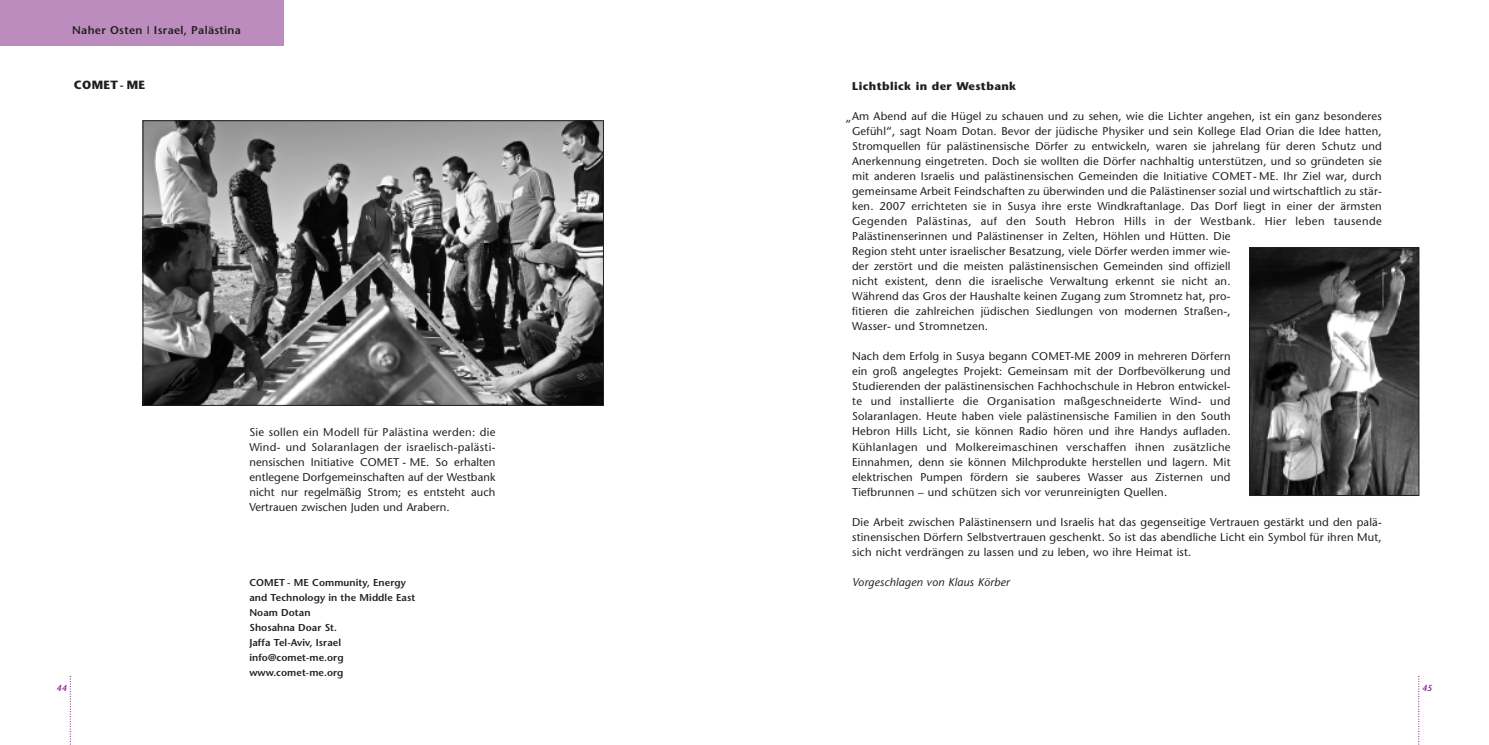
<style>
.page{position:relative;width:1489px;height:745px;background:#fff}
.page>*{position:absolute;margin:0;border:0;box-sizing:border-box;transform-origin:0 0}
.t1{font:700 11.88px "Stone Sans";letter-spacing:.03em;color:#231f20}
.t2{font:11.25px/15px "Stone Sans";letter-spacing:.015em;color:#231f20;text-align:justify}
.t3{font:italic 11.25px "Stone Sans";letter-spacing:.015em;color:#231f20}
.t4{font:600 11.25px "Stone Sans";letter-spacing:.03em;color:#231f20}
.t5{font:700 11.25px "Stone Sans";letter-spacing:.03em;color:#231f20}
.t6{font:600 10px/15px "Stone Sans";letter-spacing:.005em;color:#231f20}
.t7{font:italic 600 8.75px "Stone Sans";color:#90268f}
.s1{font-weight:400}
</style>
<div class="page">
<svg style="left:1418px;top:675px;width:1px;height:69px"></svg>
<div style="left:0;top:0;width:283px;height:46px;background:#bd8cbf"></div>
<svg style="left:70px;top:675px;width:1px;height:69px"></svg>
<img style="left:145px;top:122px;width:456px;height:281px">
<div style="left:143px;top:120px;width:460px;height:285px;border:1px solid #231f20"></div>
<img style="left:1251px;top:249px;width:165px;height:244px">
<div style="left:1249px;top:247px;width:169px;height:248px;border:1px solid #231f20"></div>
<p class="t4" style="left:72px;top:26px;width:170px">Naher Osten <span class="s1">I</span> Israel, Palästina</p>
<p class="t1" style="left:74px;top:80px;width:73px">COMET- ME</p>
<p class="t7" style="left:57px;top:684px;width:12px">44</p>
<p class="t2" style="left:249px;top:425px;width:247px">Sie sollen ein Modell für Palästina werden: die Wind- und Solaranlagen der israelisch-palästi&shy;nensischen Initiative COMET - ME. So erhalten entlegene Dorfgemeinschaften auf der Westbank nicht nur regelmäßig Strom; es entsteht auch Vertrauen zwischen Juden und Arabern.</p>
<p class="t6" style="left:249px;top:575px;width:167px">COMET - ME Community, Energy and Technology in the Middle East<br>Noam Dotan<br>Shosahna Doar St.<br>Jaffa Tel-Aviv, Israel info@comet-me.org www.comet-me.org</p>
<p class="t5" style="left:852px;top:82px;width:166px">Lichtblick in der Westbank</p>
<p class="t2" style="left:852px;top:110px;width:531px;text-align:left;text-indent:-6px">„Am Abend auf die Hügel zu schauen und zu sehen, wie die Lichter angehen, ist ein ganz besonderes Gefühl“, sagt Noam Dotan. Bevor der jüdische Physiker und sein Kollege Elad Orian die Idee hatten, Stromquellen für palästinensische Dörfer zu entwickeln, waren sie jahrelang für deren Schutz und Anerkennung eingetreten. Doch sie wollten die Dörfer nachhaltig unterstützen, und so gründeten sie mit anderen Israelis und palästinensischen Gemeinden die Initiative COMET- ME. Ihr Ziel war, durch gemeinsame Arbeit Feindschaften zu überwinden und die Palästinenser sozial und wirtschaftlich zu stär&shy;ken. 2007 errichteten sie in Susya ihre erste Windkraftanlage. Das Dorf liegt in einer der ärmsten Gegenden Palästinas, auf den South Hebron Hills in der Westbank. Hier leben tausende Palästinenserinnen und Palästinenser in Zelten, Höhlen und Hütten. Die<br>Region steht unter israelischer Besatzung, viele Dörfer werden immer wie-<br>der zerstört und die meisten palästinensischen Gemeinden sind offiziell<br>nicht existent, denn die israelische Verwaltung erkennt sie nicht an.<br>Während das Gros der Haushalte keinen Zugang zum Stromnetz hat, pro-<br>fitieren die zahlreichen jüdischen Siedlungen von modernen Straßen-,<br>Wasser- und Stromnetzen.</p>
<p class="t2" style="left:852px;top:350px;width:380px">Nach dem Erfolg in Susya begann COMET-ME 2009 in mehreren Dörfern ein groß angelegtes Projekt: Gemeinsam mit der Dorfbevölkerung und Studierenden der palästinensischen Fachhochschule in Hebron entwickel&shy;te und installierte die Organisation maßgeschneiderte Wind- und Solaranlagen. Heute haben viele palästinensische Familien in den South Hebron Hills Licht, sie können Radio hören und ihre Handys aufladen.<br>Kühlanlagen und Molkereimaschinen verschaffen ihnen zusätzliche Einnahmen, denn sie können Milchprodukte herstellen und lagern. Mit elektrischen Pumpen fördern sie sauberes Wasser aus Zisternen und Tiefbrunnen – und schützen sich vor verunreinigten Quellen.</p>
<p class="t2" style="left:852px;top:515px;width:531px">Die Arbeit zwischen Palästinensern und Israelis hat das gegenseitige Vertrauen gestärkt und den palä&shy;stinensischen Dörfern Selbstvertrauen geschenkt. So ist das abendliche Licht ein Symbol für ihren Mut, sich nicht verdrängen zu lassen und zu leben, wo ihre Heimat ist.</p>
<p class="t3" style="left:852px;top:577px;width:159px">Vorgeschlagen von Klaus Körber</p>
<p class="t7" style="left:1421px;top:684px;width:12px">45</p>
</div>
